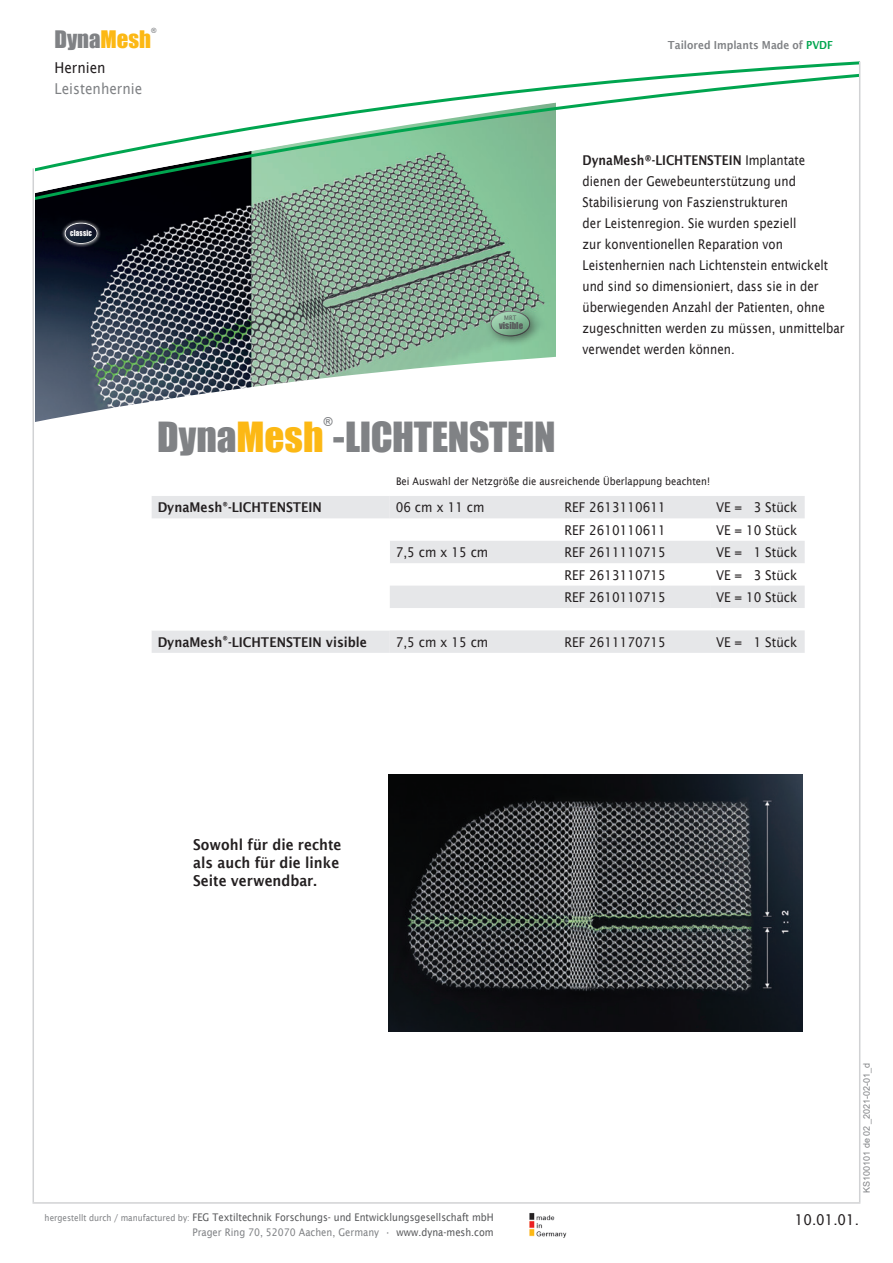
<style>
.page{position:relative;width:893px;height:1263px;background:#fff}
.page>*{position:absolute;margin:0;border:0;box-sizing:border-box;transform-origin:0 0}
.t1{font:38.1px "Impact";letter-spacing:-.01em;color:#808285}
.t2{font:22.2px "Impact";color:#808285}
.t3{font:600 15px/18px "Lucida Sans";color:#231f20;scale:.9 1}
.t4{font:15px "Lucida Sans";color:#231f20;scale:.9 1}
.t5{font:15px "Lucida Sans";color:#808285;scale:.9 1}
.t6{font:13.5px/21px "Lucida Sans";color:#231f20;scale:.86 1}
.t7{font:13.5px "Lucida Sans";color:#231f20;scale:.9 1}
.t8{font:600 13.5px "Lucida Sans";color:#231f20;scale:.9 1}
.t9{font:12px "Impact";color:#808285}
.t10{font:600 11.1px "Lucida Sans";color:#808285;scale:.9 1}
.t11{font:10.5px/15px "Lucida Sans";color:#57585a;text-align:right;scale:.9 1}
.t12{font:10.5px "Lucida Sans";color:#231f20;scale:.9 1}
.t13{font:9px "Arial";color:#808285}
.t14{font:8.7px "Impact";color:#57585a}
.t15{font:7.65px "Impact";letter-spacing:.025em;color:#fff;scale:.9 1}
.t16{font:7.05px "Impact";color:#808285}
.t17{font:6.15px "Lucida Sans";letter-spacing:.02em;color:#57585a;scale:.9 1}
.s1{color:#fcb814}
.s2{color:#00a54f}
.s3{font-weight:600}
.s4{font-size:9px;color:#808285}
.s5{color:#808285}
</style>
<div class="page">
<img style="left:35px;top:203px;width:521px;height:148px">
<img style="left:389px;top:774px;width:413px;height:257px">
<svg style="left:35px;top:351px;width:521px;height:71px"></svg>
<div style="left:61px;top:219px;width:40px;height:28px;background:#fff;opacity:.75"></div>
<div style="left:62px;top:220px;width:36px;height:24px;background:#231f20;opacity:.75"></div>
<div style="left:486px;top:306px;width:55px;height:42px;background:#231f20;opacity:.47"></div>
<svg style="left:35px;top:174px;width:521px;height:29px"></svg>
<svg style="left:35px;top:61px;width:825px;height:113px"></svg>
<hr style="left:33px;top:168px;width:1px;height:1034px;background:#d1d2d4">
<hr style="left:33px;top:1202px;width:827px;height:2px;background:#d1d2d4">
<hr style="left:859px;top:62px;width:1px;height:1140px;background:#d1d2d4">
<svg style="left:529px;top:1213px;width:1px;height:24px"></svg>
<img style="left:530px;top:1213px;width:37px;height:25px">
<div style="left:488px;top:308px;width:42px;height:29px;background:#231f20;opacity:.75"></div>
<svg style="left:710px;top:496px;width:95px;height:157px;fill:#e6e7e9"></svg>
<svg style="left:152px;top:496px;width:558px;height:157px"></svg>
<p class="t16" style="left:151px;top:25px;width:7px">®</p>
<h2 class="t2" style="left:55px;top:22px;width:98px">Dyna<span class="s1">Mesh</span></h2>
<p class="t10" style="left:668px;top:38px;width:185px">Tailored Implants Made of <span class="s2">PVDF</span></p>
<p class="t4" style="left:55px;top:59px;width:58px">Hernien</p>
<p class="t5" style="left:55px;top:80px;width:99px">Leistenhernie</p>
<p class="t15" style="left:70px;top:227px;width:26px">classic</p>
<p class="t17" style="left:504px;top:314px;width:15px">MRT</p>
<p class="t17" style="left:505px;top:314px;width:13px">MRI</p>
<p class="t14" style="left:499px;top:318px;width:26px">visible</p>
<p class="t6" style="left:583px;top:150px;width:306px"><span class="s3">DynaMesh®-LICHTENSTEIN</span> Implantate dienen der Gewebeunterstützung und Stabilisierung von Faszienstrukturen<br>der Leistenregion. Sie wurden speziell<br>zur konventionellen Reparation von Leistenhernien nach Lichtenstein entwickelt und sind so dimensioniert, dass sie in der überwiegenden Anzahl der Patienten, ohne zugeschnitten werden zu müssen, unmittelbar verwendet werden können.</p>
<p class="t9" style="left:324px;top:412px;width:11px">®</p>
<h1 class="t1" style="left:157px;top:408px;width:400px">Dyna<span class="s1">Mesh</span> -LICHTENSTEIN</h1>
<p class="t12" style="left:396px;top:476px;width:350px">Bei Auswahl der Netzgröße die ausreichende Überlappung beachten!</p>
<p class="t8" style="left:158px;top:500px;width:184px">DynaMesh<sup>®</sup>-LICHTENSTEIN</p>
<p class="t7" style="left:396px;top:500px;width:100px">06 cm x 11 cm</p>
<p class="t7" style="left:564px;top:500px;width:114px">REF 2613110611</p>
<p class="t7" style="left:716px;top:500px;width:92px">VE = 3 Stück</p>
<p class="t7" style="left:564px;top:522px;width:114px">REF 2610110611</p>
<p class="t7" style="left:716px;top:522px;width:92px">VE = 10 Stück</p>
<p class="t7" style="left:396px;top:545px;width:104px">7,5 cm x 15 cm</p>
<p class="t7" style="left:564px;top:545px;width:114px">REF 2611110715</p>
<p class="t7" style="left:716px;top:545px;width:92px">VE = 1 Stück</p>
<p class="t7" style="left:564px;top:567px;width:114px">REF 2613110715</p>
<p class="t7" style="left:716px;top:567px;width:92px">VE = 3 Stück</p>
<p class="t7" style="left:564px;top:589px;width:114px">REF 2610110715</p>
<p class="t7" style="left:716px;top:589px;width:92px">VE = 10 Stück</p>
<p class="t8" style="left:158px;top:634px;width:234px">DynaMesh<sup>®</sup>-LICHTENSTEIN visible</p>
<p class="t7" style="left:396px;top:634px;width:104px">7,5 cm x 15 cm</p>
<p class="t7" style="left:564px;top:634px;width:114px">REF 2611170715</p>
<p class="t7" style="left:716px;top:634px;width:92px">VE = 1 Stück</p>
<p class="t3" style="left:193px;top:836px;width:166px">Sowohl für die rechte als auch für die linke<br>Seite verwendbar.</p>
<p class="t13" style="left:860px;top:1193px;width:131px;rotate:-90deg">KS100101 de02 _2021-02-01_1d</p>
<p class="t11" style="left:45px;top:1209px;width:501px"><span class="s4">hergestellt durch / manufactured by:</span> FEG Textiltechnik Forschungs- und Entwicklungsgesellschaft mbH<br><span class="s5">Prager Ring 70, 52070 Aachen, Germany •</span> www.dyna-mesh.com</p>
<p class="t4" style="left:795px;top:1211px;width:73px">10.01.01.</p>
</div>
